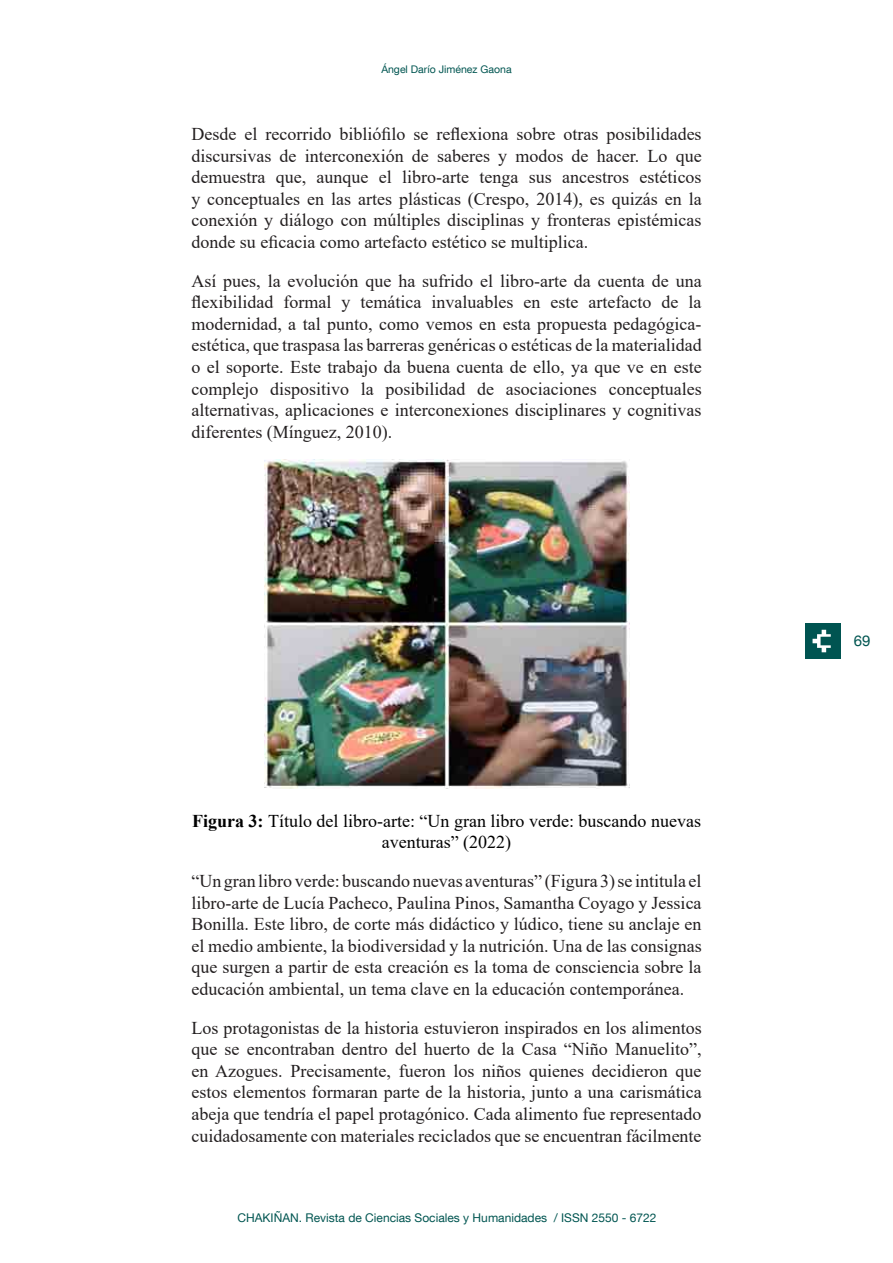
<style>
.page{position:relative;width:893px;height:1263px;background:#fff}
.page>*{position:absolute;margin:0;border:0;box-sizing:border-box;transform-origin:0 0}
.t1{font:18px/21.6px "Times New Roman";color:#231f20;text-align:justify}
.t2{font:18px/21.6px "Times New Roman";color:#000;text-align:center}
.t3{font:15px "Helvetica Neue LT Com";color:#005551}
.t4{font:12px "Helvetica Neue LT Com";color:#005551}
.t5{font:10.5px "Helvetica Neue LT Com";color:#005551}
.s1{font-weight:700}
</style>
<div class="page">
<div style="left:806px;top:623px;width:35px;height:35px;background:#005451"></div>
<svg style="left:812px;top:630px;width:19px;height:22px"></svg>
<img style="left:264px;top:459px;width:365px;height:329px">
<p class="t5" style="left:381px;top:63px;width:132px">Ángel Darío Jiménez Gaona</p>
<p class="t1" style="left:191px;top:123px;width:512px">Desde el recorrido bibliófilo se reflexiona sobre otras posibilidades discursivas de interconexión de saberes y modos de hacer. Lo que demuestra que, aunque el libro-arte tenga sus ancestros estéticos y conceptuales en las artes plásticas (Crespo, 2014), es quizás en la conexión y diálogo con múltiples disciplinas y fronteras epistémicas donde su eficacia como artefacto estético se multiplica.</p>
<p class="t1" style="left:191px;top:269px;width:512px">Así pues, la evolución que ha sufrido el libro-arte da cuenta de una flexibilidad formal y temática invaluables en este artefacto de la modernidad, a tal punto, como vemos en esta propuesta pedagógica&shy;estética, que traspasa las barreras genéricas o estéticas de la materialidad o el soporte. Este trabajo da buena cuenta de ello, ya que ve en este complejo dispositivo la posibilidad de asociaciones conceptuales alternativas, aplicaciones e interconexiones disciplinares y cognitivas diferentes (Mínguez, 2010).</p>
<p class="t2" style="left:192px;top:809px;width:510px"><span class="s1">Figura 3:</span> Título del libro-arte: “Un gran libro verde: buscando nuevas aventuras” (2022)</p>
<p class="t1" style="left:191px;top:869px;width:512px">“Un gran libro verde: buscando nuevas aventuras” (Figura 3) se intitula el libro-arte de Lucía Pacheco, Paulina Pinos, Samantha Coyago y Jessica Bonilla. Este libro, de corte más didáctico y lúdico, tiene su anclaje en el medio ambiente, la biodiversidad y la nutrición. Una de las consignas que surgen a partir de esta creación es la toma de consciencia sobre la educación ambiental, un tema clave en la educación contemporánea.</p>
<p class="t1" style="left:191px;top:1016px;width:512px">Los protagonistas de la historia estuvieron inspirados en los alimentos que se encontraban dentro del huerto de la Casa “Niño Manuelito”, en Azogues. Precisamente, fueron los niños quienes decidieron que estos elementos formaran parte de la historia, junto a una carismática abeja que tendría el papel protagónico. Cada alimento fue representado cuidadosamente con materiales reciclados que se encuentran fácilmente</p>
<p class="t4" style="left:238px;top:1211px;width:420px">CHAKIÑAN. Revista de Ciencias Sociales y Humanidades / ISSN 2550 - 6722</p>
<p class="t3" style="left:854px;top:631px;width:18px">69</p>
</div>
